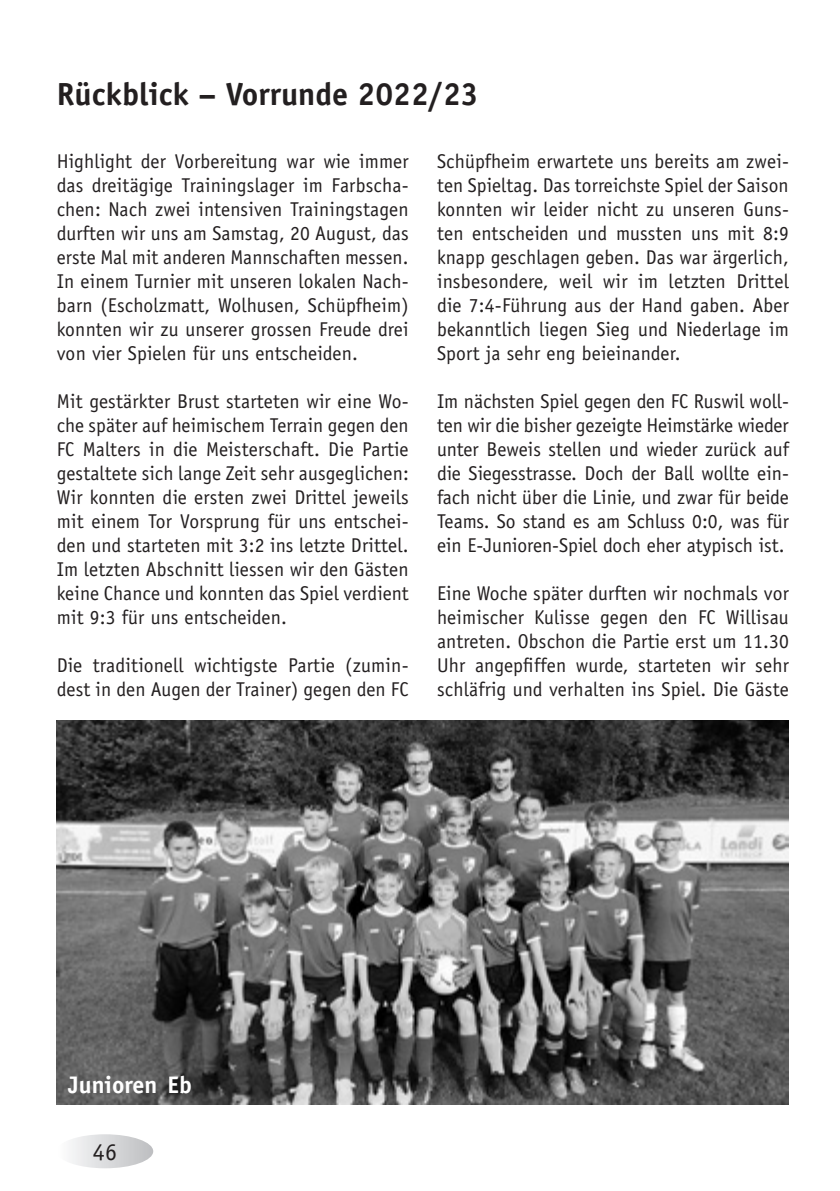
<style>
.page{position:relative;width:840px;height:1191px;background:#fff}
.page>*{position:absolute;margin:0;border:0;box-sizing:border-box;transform-origin:0 0}
.t1{font:700 32px "Officina Sans";color:#231f20}
.t2{font:700 24px "Officina Sans";color:#fff}
.t3{font:24px "Officina Sans";color:#231f20}
.t4{font:20px/24px "Officina Sans";letter-spacing:.01em;color:#231f20;text-align:justify}
</style>
<div class="page">
<div style="left:57px;top:1134px;width:96px;height:34px;background:linear-gradient(to right,#fdfefe,#bebfc2);border-radius:50%"></div>
<img style="left:57px;top:720px;width:731px;height:384px">
<h1 class="t1" style="left:57px;top:74px;width:423px">Rückblick – Vorrunde 2022/23</h1>
<p class="t4" style="left:57px;top:149px;width:353px">Highlight der Vorbereitung war wie immer das dreitägige Trainingslager im Farbscha&shy;chen: Nach zwei intensiven Trainingstagen durften wir uns am Samstag, 20 August, das erste Mal mit anderen Mannschaften messen.<br>In einem Turnier mit unseren lokalen Nach&shy;barn (Escholzmatt, Wolhusen, Schüpfheim) konnten wir zu unserer grossen Freude drei von vier Spielen für uns entscheiden.</p>
<p class="t4" style="left:57px;top:389px;width:353px">Mit gestärkter Brust starteten wir eine Wo&shy;che später auf heimischem Terrain gegen den FC Malters in die Meisterschaft. Die Partie gestaltete sich lange Zeit sehr ausgeglichen:<br>Wir konnten die ersten zwei Drittel jeweils mit einem Tor Vorsprung für uns entschei&shy;den und starteten mit 3:2 ins letzte Drittel.<br>Im letzten Abschnitt liessen wir den Gästen keine Chance und konnten das Spiel verdient mit 9:3 für uns entscheiden.</p>
<p class="t4" style="left:57px;top:653px;width:353px">Die traditionell wichtigste Partie (zumin&shy;dest in den Augen der Trainer) gegen den FC</p>
<p class="t4" style="left:437px;top:149px;width:353px">Schüpfheim erwartete uns bereits am zwei&shy;ten Spieltag. Das torreichste Spiel der Saison konnten wir leider nicht zu unseren Guns&shy;ten entscheiden und mussten uns mit 8:9 knapp geschlagen geben. Das war ärgerlich, insbesondere, weil wir im letzten Drittel die 7:4-Führung aus der Hand gaben. Aber bekanntlich liegen Sieg und Niederlage im Sport ja sehr eng beieinander.</p>
<p class="t4" style="left:437px;top:389px;width:353px">Im nächsten Spiel gegen den FC Ruswil woll&shy;ten wir die bisher gezeigte Heimstärke wieder unter Beweis stellen und wieder zurück auf die Siegesstrasse. Doch der Ball wollte ein&shy;fach nicht über die Linie, und zwar für beide Teams. So stand es am Schluss 0:0, was für ein E-Junioren-Spiel doch eher atypisch ist.</p>
<p class="t4" style="left:437px;top:581px;width:353px">Eine Woche später durften wir nochmals vor heimischer Kulisse gegen den FC Willisau antreten. Obschon die Partie erst um 11.30<br>Uhr angepfiffen wurde, starteten wir sehr schläfrig und verhalten ins Spiel. Die Gäste</p>
<p class="t2" style="left:68px;top:1070px;width:125px">Junioren Eb</p>
<p class="t3" style="left:93px;top:1138px;width:25px">46</p>
</div>
